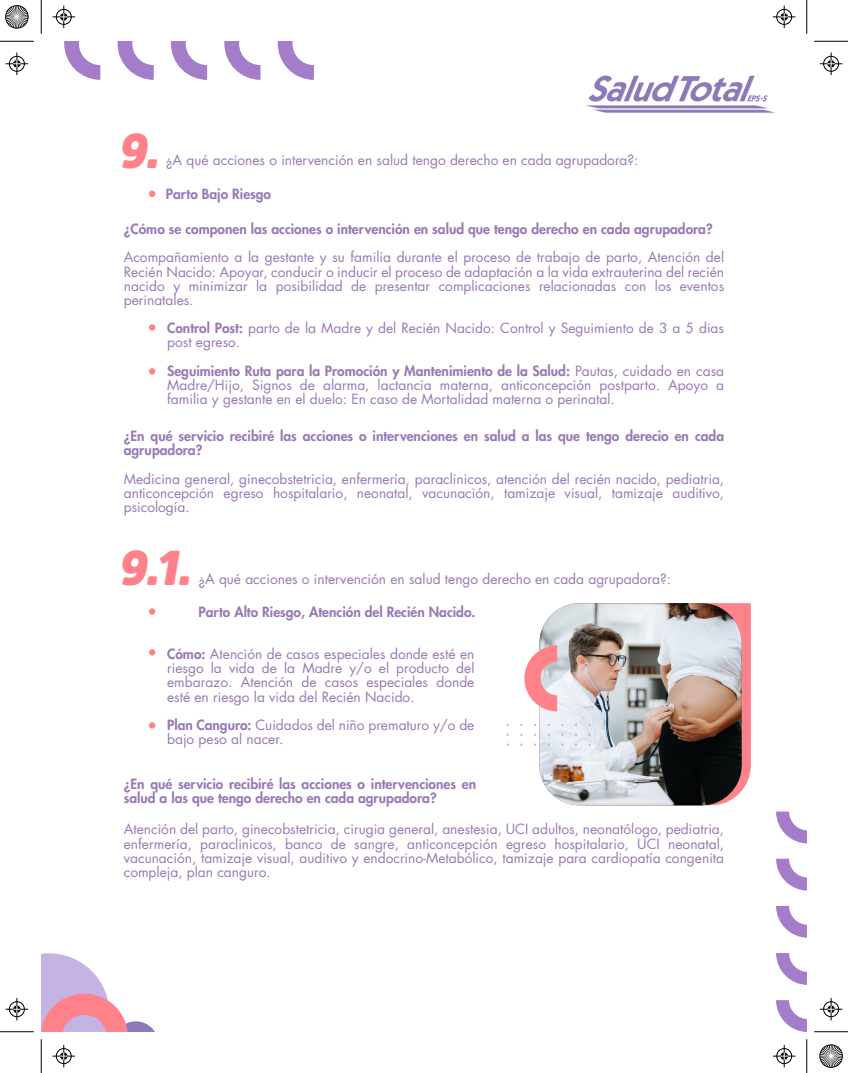
<style>
.page{position:relative;width:848px;height:1073px;background:#fff}
.page>*{position:absolute;margin:0;border:0;box-sizing:border-box;transform-origin:0 0}
.t1{font:italic 900 48.38px "Amsi Pro Narw";color:#ff8189}
.t2{font:13.75px/14.2px "Futura Std";color:#9878b6;text-align:justify}
.t3{font:800 13.75px/14.2px "Futura Std";color:#9878b6}
.s1{font-weight:800}
</style>
<div class="page">
<svg style="left:64px;top:41px;width:36px;height:39px"></svg>
<svg style="left:118px;top:41px;width:36px;height:39px"></svg>
<svg style="left:171px;top:41px;width:36px;height:39px"></svg>
<svg style="left:224px;top:41px;width:36px;height:39px"></svg>
<svg style="left:278px;top:41px;width:36px;height:39px"></svg>
<svg style="left:41px;top:953px;width:113px;height:78px"></svg>
<svg style="left:586px;top:76px;width:189px;height:37px"></svg>
<svg style="left:776px;top:1000px;width:30px;height:31px"></svg>
<svg style="left:776px;top:953px;width:30px;height:31px"></svg>
<svg style="left:776px;top:905px;width:30px;height:32px"></svg>
<svg style="left:776px;top:858px;width:30px;height:32px"></svg>
<svg style="left:776px;top:811px;width:30px;height:32px"></svg>
<svg style="left:149px;top:191px;width:6px;height:6px"></svg>
<div style="left:149px;top:324px;width:6px;height:7px;background:#ff8189;border-radius:50%"></div>
<svg style="left:149px;top:368px;width:6px;height:6px"></svg>
<svg style="left:149px;top:608px;width:6px;height:6px"></svg>
<svg style="left:149px;top:649px;width:6px;height:6px"></svg>
<svg style="left:149px;top:722px;width:6px;height:6px"></svg>
<svg style="left:741px;top:603px;width:9px;height:189px;background:#f4848b"></svg>
<img style="left:539px;top:603px;width:202px;height:202px">
<svg style="left:524px;top:645px;width:33px;height:66px"></svg>
<hr style="left:0;top:41px;width:34px;height:1px;background:#000">
<hr style="left:814px;top:41px;width:34px;height:1px;background:#000">
<hr style="left:0;top:1031px;width:34px;height:1px;background:#000">
<hr style="left:814px;top:1031px;width:34px;height:1px;background:#000">
<hr style="left:41px;top:0;width:1px;height:34px;background:#000">
<hr style="left:41px;top:1039px;width:1px;height:33px;background:#000">
<hr style="left:806px;top:0;width:1px;height:34px;background:#000">
<hr style="left:806px;top:1039px;width:1px;height:33px;background:#000">
<svg style="left:52px;top:6px;width:23px;height:22px"></svg>
<svg style="left:773px;top:6px;width:22px;height:22px"></svg>
<svg style="left:52px;top:1044px;width:23px;height:23px"></svg>
<svg style="left:773px;top:1044px;width:22px;height:23px"></svg>
<svg style="left:6px;top:52px;width:22px;height:23px"></svg>
<svg style="left:6px;top:998px;width:22px;height:22px"></svg>
<svg style="left:819px;top:52px;width:23px;height:23px"></svg>
<svg style="left:819px;top:998px;width:23px;height:22px"></svg>
<svg style="left:5px;top:5px;width:24px;height:24px"></svg>
<svg style="left:819px;top:1044px;width:24px;height:24px"></svg>
<h1 class="t1" style="left:119px;top:118px;width:42px">9.</h1>
<p class="t2" style="left:166px;top:153px;width:474px">¿A qué acciones o intervención en salud tengo derecho en cada agrupadora?:</p>
<p class="t3" style="left:166px;top:187px;width:107px">Parto Bajo Riesgo</p>
<p class="t3" style="left:124px;top:222px;width:590px">¿Cómo se componen las acciones o intervención en salud que tengo derecho en cada agrupadora?</p>
<p class="t2" style="left:124px;top:250px;width:602px">Acompañamiento a la gestante y su familia durante el proceso de trabajo de parto, Atención del Recién Nacido: Apoyar, conducir o inducir el proceso de adaptación a la vida extrauterina del recién nacido y minimizar la posibilidad de presentar complicaciones relacionadas con los eventos perinatales.</p>
<p class="t2" style="left:167px;top:321px;width:558px"><span class="s1">Control Post:</span> parto de la Madre y del Recién Nacido: Control y Seguimiento de 3 a 5 dias post egreso.</p>
<p class="t2" style="left:167px;top:363px;width:558px"><span class="s1">Seguimiento Ruta para la Promoción y Mantenimiento de la Salud:</span> Pautas, cuidado en casa Madre/Hijo, Signos de alarma, lactancia materna, anticoncepción postparto. Apoyo a familia y gestante en el duelo: En caso de Mortalidad materna o perinatal.</p>
<p class="t3" style="left:124px;top:428px;width:601px">¿En qué servicio recibiré las acciones o intervenciones en salud a las que tengo derecio en cada agrupadora?</p>
<p class="t2" style="left:124px;top:471px;width:602px">Medicina general, ginecobstetricia, enfermería, paraclinicos, atención del recién nacido, pediatria, anticoncepción egreso hospitalario, neonatal, vacunación, tamizaje visual, tamizaje auditivo, psicología.</p>
<h1 class="t1" style="left:119px;top:535px;width:73px">9.1.</h1>
<p class="t2" style="left:198px;top:571px;width:474px">¿A qué acciones o intervención en salud tengo derecho en cada agrupadora?:</p>
<p class="t3" style="left:198px;top:605px;width:279px">Parto Alto Riesgo, Atención del Recién Nacido.</p>
<p class="t2" style="left:167px;top:646px;width:309px"><span class="s1">Cómo:</span> Atención de casos especiales donde esté en riesgo la vida de la Madre y/o el producto del embarazo. Atención de casos especiales donde esté en riesgo la vida del Recién Nacido.</p>
<p class="t2" style="left:167px;top:718px;width:309px"><span class="s1">Plan Canguro:</span> Cuidados del niño prematuro y/o de bajo peso al nacer.</p>
<p class="t3" style="left:124px;top:776px;width:354px">¿En qué servicio recibiré las acciones o intervenciones en salud a las que tengo derecho en cada agrupadora?</p>
<p class="t2" style="left:124px;top:822px;width:602px">Atención del parto, ginecobstetricia, cirugia general, anestesia, UCI adultos, neonatólogo, pediatria, enfermería, paraclinicos, banco de sangre, anticoncepción egreso hospitalario, UCI neonatal, vacunación, tamizaje visual, auditivo y endocrino-Metabólico, tamizaje para cardiopatía congenita compleja, plan canguro.</p>
</div>
